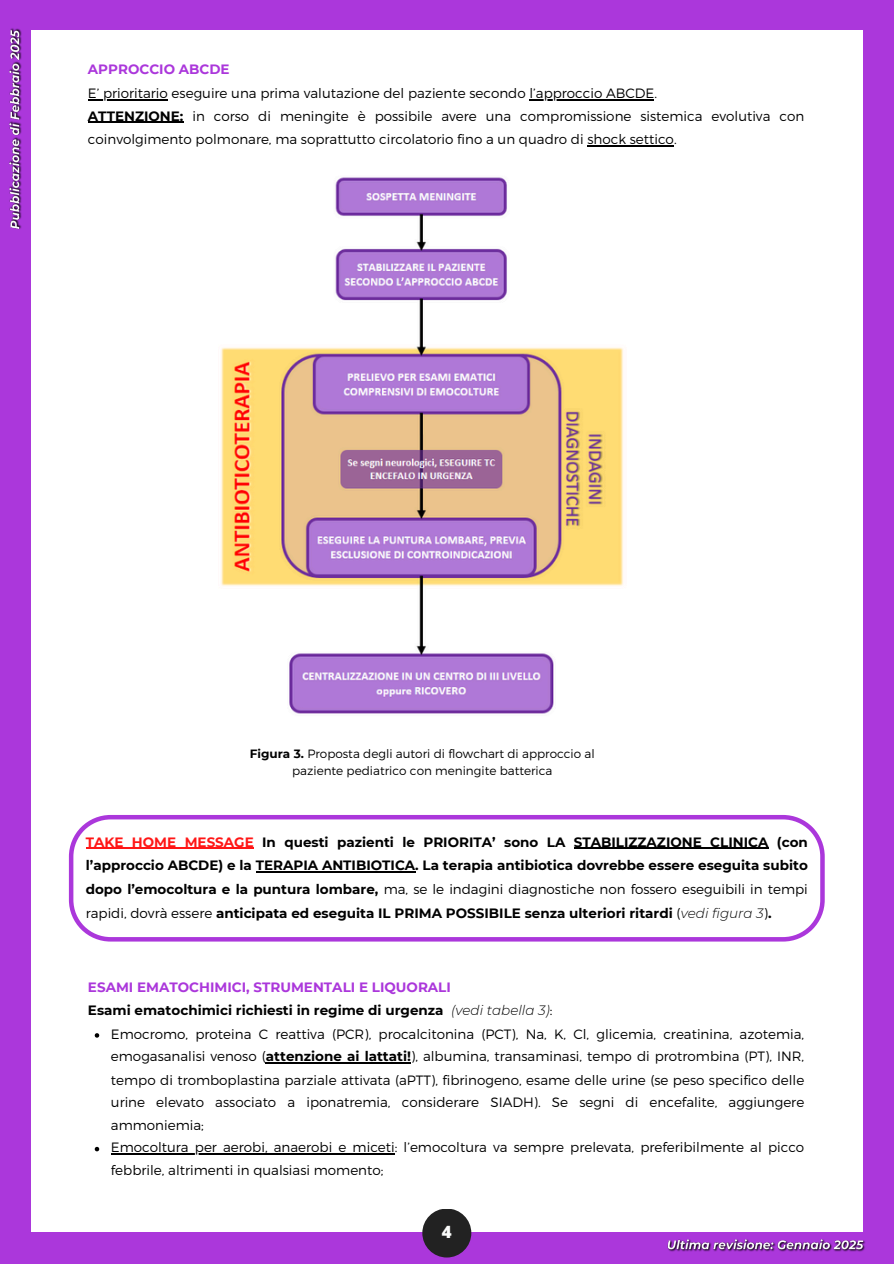
<style>
.page{position:relative;width:894px;height:1264px;background:#fff}
.page>*{position:absolute;margin:0;border:0;box-sizing:border-box;transform-origin:0 0}
.t1{font:800 16.95px "Open Sans";color:#fbfcfb}
.t2{font:300 13.5px/22.8px "Montserrat";color:#000}
.t3{font:700 13.5px/23.7px "Montserrat";color:#000;text-align:justify}
.t4{font:700 13.5px "Montserrat";color:#ab37db}
.t5{font:300 12px/17px "Montserrat";color:#000;text-align:center}
.s1{font-weight:700}
.s2{color:#ff1616}
.s3{font-weight:300}
.s4{font-weight:300;font-style:italic}
</style>
<div class="page">
<div style="left:0;top:0;width:893px;height:1263px;background:#ab37db"></div>
<div style="left:31px;top:30px;width:831px;height:1201px;background:#fff"></div>
<div style="left:422px;top:1208px;width:49px;height:49px;background:#222;border-radius:50%"></div>
<svg style="left:69px;top:815px;width:755px;height:126px"></svg>
<hr style="left:86px;top:847px;width:168px;height:2px;background:#ff1616">
<hr style="left:573px;top:847px;width:195px;height:2px;background:#000">
<hr style="left:256px;top:871px;width:159px;height:1px;background:#000">
<img style="left:221px;top:177px;width:402px;height:537px">
<img style="left:9px;top:28px;width:13px;height:201px">
<hr style="left:88px;top:99px;width:80px;height:1px;background:#000">
<hr style="left:529px;top:99px;width:125px;height:1px;background:#000">
<hr style="left:88px;top:122px;width:95px;height:1px;background:#000">
<hr style="left:587px;top:145px;width:86px;height:1px;background:#000">
<svg style="left:95px;top:1033px;width:4px;height:4px"></svg>
<hr style="left:266px;top:1062px;width:145px;height:1px;background:#000">
<svg style="left:95px;top:1146px;width:4px;height:5px"></svg>
<hr style="left:111px;top:1153px;width:283px;height:1px;background:#000">
<img style="left:667px;top:1239px;width:198px;height:13px">
<p class="t4" style="left:88px;top:61px;width:143px">APPROCCIO ABCDE</p>
<h2 class="t2" style="left:88px;top:81px;width:570px">E’ prioritario eseguire una prima valutazione del paziente secondo l’approccio ABCDE.</h2>
<h1 class="t2" style="left:88px;top:103px;width:717px;line-height:23.7px"><span class="s1">ATTENZIONE:</span> in corso di meningite è possibile avere una compromissione sistemica evolutiva con coinvolgimento polmonare, ma soprattutto circolatorio fino a un quadro di shock settico.</h1>
<p class="t5" style="left:250px;top:744px;width:346px"><span class="s1">Figura 3.</span> Proposta degli autori di flowchart di approccio al paziente pediatrico con meningite batterica</p>
<p class="t3" style="left:86px;top:830px;width:723px"><span class="s2">TAKE HOME MESSAGE</span> In questi pazienti le PRIORITA’ sono LA STABILIZZAZIONE CLINICA (con l’approccio ABCDE) e la TERAPIA ANTIBIOTICA. La terapia antibiotica dovrebbe essere eseguita subito dopo l’emocoltura e la puntura lombare, <span class="s3">ma, se le indagini diagnostiche non fossero eseguibili in tempi rapidi, dovrà essere</span> anticipata ed eseguita IL PRIMA POSSIBILE senza ulteriori ritardi <span class="s3">(</span><span class="s4">vedi figura 3</span><span class="s3">)</span>.</p>
<p class="t4" style="left:88px;top:978px;width:364px">ESAMI EMATOCHIMICI, STRUMENTALI E LIQUORALI</p>
<p class="t3" style="left:88px;top:998px;width:466px">Esami ematochimici richiesti in regime di urgenza <span class="s4">(vedi tabella 3)</span><span class="s3">:</span></p>
<p class="t2" style="left:111px;top:1021px;width:694px;text-align:justify">Emocromo, proteina C reattiva (PCR), procalcitonina (PCT), Na, K, Cl, glicemia, creatinina, azotemia, emogasanalisi venoso (<span class="s1">attenzione ai lattati!</span>), albumina, transaminasi, tempo di protrombina (PT), INR, tempo di tromboplastina parziale attivata (aPTT), fibrinogeno, esame delle urine (se peso specifico delle urine elevato associato a iponatremia, considerare SIADH). Se segni di encefalite, aggiungere ammoniemia;</p>
<p class="t2" style="left:111px;top:1135px;width:694px">Emocoltura per aerobi, anaerobi e miceti: l’emocoltura va sempre prelevata, preferibilmente al picco febbrile, altrimenti in qualsiasi momento;</p>
<h2 class="t1" style="left:442px;top:1220px;width:11px">4</h2>
</div>
